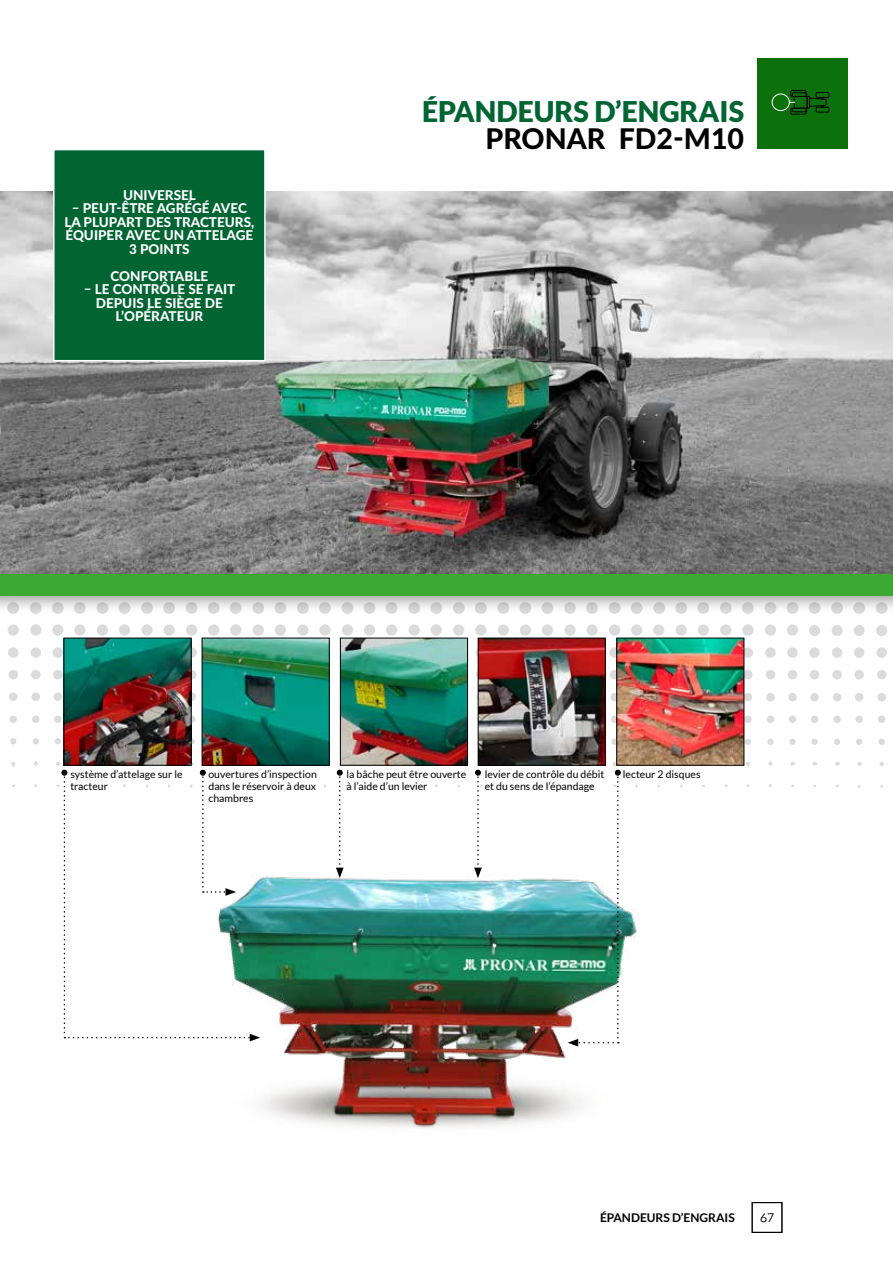
<style>
.page{position:relative;width:893px;height:1263px;background:#fff}
.page>*{position:absolute;margin:0;border:0;box-sizing:border-box;transform-origin:0 0}
.t1{font:900 28.5px "Lato";color:#006533}
.t2{font:800 28.5px "Lato";color:#000}
.t3{font:800 13.5px/13.5px "Lato";color:#fff;text-align:center}
.t4{font:700 12px "Lato";color:#000}
.t5{font:300 12px "Lato";color:#000}
.t6{font:10.5px/12px "Lato";color:#000}
</style>
<div class="page">
<svg style="left:765px;top:624px;width:11px;height:12px"></svg>
<svg style="left:787px;top:624px;width:11px;height:12px"></svg>
<svg style="left:8px;top:624px;width:11px;height:12px"></svg>
<svg style="left:30px;top:624px;width:11px;height:12px"></svg>
<svg style="left:52px;top:624px;width:12px;height:12px"></svg>
<svg style="left:74px;top:624px;width:12px;height:12px"></svg>
<svg style="left:97px;top:624px;width:11px;height:12px"></svg>
<svg style="left:119px;top:624px;width:11px;height:12px"></svg>
<svg style="left:141px;top:624px;width:12px;height:12px"></svg>
<svg style="left:163px;top:624px;width:12px;height:12px"></svg>
<svg style="left:186px;top:624px;width:11px;height:12px"></svg>
<svg style="left:208px;top:624px;width:11px;height:12px"></svg>
<svg style="left:230px;top:624px;width:11px;height:12px"></svg>
<svg style="left:253px;top:624px;width:11px;height:12px"></svg>
<svg style="left:275px;top:624px;width:11px;height:12px"></svg>
<svg style="left:297px;top:624px;width:12px;height:12px"></svg>
<svg style="left:319px;top:624px;width:12px;height:12px"></svg>
<svg style="left:342px;top:624px;width:11px;height:12px"></svg>
<svg style="left:364px;top:624px;width:11px;height:12px"></svg>
<svg style="left:386px;top:624px;width:11px;height:12px"></svg>
<svg style="left:408px;top:624px;width:12px;height:12px"></svg>
<svg style="left:430px;top:624px;width:12px;height:12px"></svg>
<svg style="left:453px;top:624px;width:11px;height:12px"></svg>
<svg style="left:475px;top:624px;width:11px;height:12px"></svg>
<svg style="left:498px;top:624px;width:11px;height:12px"></svg>
<svg style="left:520px;top:624px;width:11px;height:12px"></svg>
<svg style="left:542px;top:624px;width:11px;height:12px"></svg>
<svg style="left:564px;top:624px;width:12px;height:12px"></svg>
<svg style="left:586px;top:624px;width:12px;height:12px"></svg>
<svg style="left:609px;top:624px;width:11px;height:12px"></svg>
<svg style="left:631px;top:624px;width:11px;height:12px"></svg>
<svg style="left:653px;top:624px;width:11px;height:12px"></svg>
<svg style="left:675px;top:624px;width:12px;height:12px"></svg>
<svg style="left:698px;top:624px;width:11px;height:12px"></svg>
<svg style="left:720px;top:624px;width:12px;height:12px"></svg>
<svg style="left:742px;top:624px;width:12px;height:12px"></svg>
<svg style="left:809px;top:625px;width:11px;height:11px"></svg>
<svg style="left:831px;top:625px;width:12px;height:11px"></svg>
<svg style="left:853px;top:625px;width:12px;height:11px"></svg>
<svg style="left:876px;top:625px;width:11px;height:11px"></svg>
<svg style="left:475px;top:647px;width:3px;height:11px"></svg>
<svg style="left:744px;top:647px;width:9px;height:11px"></svg>
<svg style="left:191px;top:647px;width:6px;height:11px"></svg>
<svg style="left:53px;top:647px;width:10px;height:11px"></svg>
<svg style="left:31px;top:647px;width:10px;height:11px"></svg>
<svg style="left:8px;top:647px;width:11px;height:11px"></svg>
<svg style="left:854px;top:647px;width:10px;height:11px"></svg>
<svg style="left:832px;top:647px;width:10px;height:11px"></svg>
<svg style="left:809px;top:647px;width:11px;height:11px"></svg>
<svg style="left:787px;top:647px;width:11px;height:11px"></svg>
<svg style="left:765px;top:647px;width:11px;height:11px"></svg>
<svg style="left:876px;top:647px;width:11px;height:11px"></svg>
<svg style="left:609px;top:647px;width:8px;height:11px"></svg>
<svg style="left:191px;top:670px;width:5px;height:9px"></svg>
<svg style="left:476px;top:670px;width:2px;height:9px"></svg>
<svg style="left:610px;top:670px;width:7px;height:9px"></svg>
<svg style="left:744px;top:670px;width:9px;height:9px"></svg>
<svg style="left:766px;top:670px;width:9px;height:9px"></svg>
<svg style="left:788px;top:670px;width:9px;height:9px"></svg>
<svg style="left:810px;top:670px;width:9px;height:9px"></svg>
<svg style="left:832px;top:670px;width:10px;height:9px"></svg>
<svg style="left:854px;top:670px;width:10px;height:9px"></svg>
<svg style="left:877px;top:670px;width:9px;height:9px"></svg>
<svg style="left:31px;top:670px;width:10px;height:9px"></svg>
<svg style="left:8px;top:670px;width:10px;height:9px"></svg>
<svg style="left:53px;top:670px;width:10px;height:9px"></svg>
<svg style="left:855px;top:693px;width:8px;height:8px"></svg>
<svg style="left:877px;top:693px;width:9px;height:8px"></svg>
<svg style="left:54px;top:692px;width:8px;height:9px"></svg>
<svg style="left:9px;top:692px;width:9px;height:9px"></svg>
<svg style="left:31px;top:692px;width:9px;height:9px"></svg>
<svg style="left:191px;top:692px;width:5px;height:9px"></svg>
<svg style="left:610px;top:693px;width:7px;height:8px"></svg>
<svg style="left:744px;top:693px;width:8px;height:8px"></svg>
<svg style="left:766px;top:693px;width:9px;height:8px"></svg>
<svg style="left:788px;top:693px;width:9px;height:8px"></svg>
<svg style="left:810px;top:693px;width:9px;height:8px"></svg>
<svg style="left:833px;top:693px;width:8px;height:8px"></svg>
<svg style="left:9px;top:715px;width:8px;height:8px"></svg>
<svg style="left:32px;top:715px;width:8px;height:8px"></svg>
<svg style="left:54px;top:715px;width:8px;height:8px"></svg>
<svg style="left:191px;top:715px;width:4px;height:8px"></svg>
<svg style="left:611px;top:715px;width:6px;height:8px"></svg>
<svg style="left:744px;top:715px;width:8px;height:8px"></svg>
<svg style="left:767px;top:715px;width:7px;height:8px"></svg>
<svg style="left:789px;top:715px;width:7px;height:8px"></svg>
<svg style="left:811px;top:715px;width:7px;height:8px"></svg>
<svg style="left:833px;top:715px;width:8px;height:8px"></svg>
<svg style="left:855px;top:715px;width:8px;height:8px"></svg>
<svg style="left:878px;top:715px;width:7px;height:8px"></svg>
<svg style="left:878px;top:739px;width:7px;height:6px"></svg>
<svg style="left:191px;top:738px;width:4px;height:6px"></svg>
<svg style="left:55px;top:738px;width:6px;height:6px"></svg>
<svg style="left:33px;top:738px;width:6px;height:6px"></svg>
<svg style="left:10px;top:738px;width:6px;height:6px"></svg>
<svg style="left:611px;top:739px;width:6px;height:6px"></svg>
<svg style="left:745px;top:739px;width:6px;height:6px"></svg>
<svg style="left:767px;top:739px;width:7px;height:6px"></svg>
<div style="left:789px;top:739px;width:7px;height:6px;background:#dadada;border-radius:50%"></div>
<svg style="left:811px;top:739px;width:7px;height:6px"></svg>
<svg style="left:834px;top:739px;width:6px;height:6px"></svg>
<svg style="left:856px;top:739px;width:6px;height:6px"></svg>
<svg style="left:746px;top:762px;width:4px;height:5px"></svg>
<svg style="left:768px;top:761px;width:5px;height:5px"></svg>
<svg style="left:790px;top:762px;width:6px;height:4px"></svg>
<svg style="left:812px;top:762px;width:6px;height:4px"></svg>
<svg style="left:835px;top:762px;width:5px;height:4px"></svg>
<svg style="left:857px;top:762px;width:5px;height:4px"></svg>
<svg style="left:879px;top:762px;width:5px;height:5px"></svg>
<svg style="left:34px;top:761px;width:4px;height:5px"></svg>
<svg style="left:11px;top:762px;width:4px;height:5px"></svg>
<img style="left:1px;top:191px;width:892px;height:373px">
<img style="left:249px;top:876px;width:389px;height:252px">
<div style="left:752px;top:1202px;width:30px;height:30px;border:1px solid #000"></div>
<svg style="left:336px;top:762px;width:14px;height:116px"></svg>
<svg style="left:474px;top:762px;width:10px;height:116px"></svg>
<img style="left:568px;top:762px;width:53px;height:284px">
<svg style="left:56px;top:762px;width:204px;height:279px"></svg>
<div style="left:0;top:564px;width:893px;height:50px;background:#000;opacity:.4"></div>
<div style="left:0;top:574px;width:893px;height:22px;background:#3aaa35"></div>
<div style="left:757px;top:58px;width:90px;height:91px;background:#0d710b"></div>
<img style="left:480px;top:640px;width:123px;height:123px">
<div style="left:478px;top:638px;width:127px;height:127px;border:1px solid #000"></div>
<img style="left:204px;top:640px;width:123px;height:123px">
<img style="left:342px;top:640px;width:124px;height:123px">
<div style="left:340px;top:638px;width:128px;height:127px;border:1px solid #000"></div>
<img style="left:66px;top:640px;width:123px;height:123px">
<div style="left:64px;top:638px;width:127px;height:127px;border:1px solid #000"></div>
<img style="left:619px;top:640px;width:123px;height:123px">
<div style="left:54px;top:150px;width:211px;height:211px;background:#006533"></div>
<div style="left:53px;top:149px;width:213px;height:212px;border:2px solid #fff"></div>
<div style="left:772px;top:94px;width:18px;height:17px;border:1px solid #fff;border-radius:50%"></div>
<div style="left:816px;top:92px;width:13px;height:6px;border:1px solid #000"></div>
<div style="left:790px;top:90px;width:16px;height:7px;border:1px solid #000"></div>
<div style="left:816px;top:107px;width:13px;height:5px;border:1px solid #000"></div>
<div style="left:790px;top:108px;width:16px;height:6px;border:1px solid #000"></div>
<svg style="left:789px;top:92px;width:37px;height:20px"></svg>
<p class="t3" style="left:123px;top:188px;width:74px">UNIVERSEL</p>
<p class="t3" style="left:64px;top:201px;width:191px">– PEUT-ÊTRE AGRÉGÉ AVEC<br>LA PLUPART DES TRACTEURS,<br>ÉQUIPER AVEC UN ATTELAGE<br>3 POINTS</p>
<p class="t3" style="left:111px;top:269px;width:99px">CONFORTABLE</p>
<p class="t3" style="left:84px;top:282px;width:153px">– LE CONTRÔLE SE FAIT<br>DEPUIS LE SIÈGE DE<br>L’OPÉRATEUR</p>
<h1 class="t1" style="left:422px;top:95px;width:324px">ÉPANDEURS D’ENGRAIS</h1>
<h1 class="t2" style="left:486px;top:117px;width:260px">PRONAR FD2-M10</h1>
<p class="t6" style="left:70px;top:768px;width:114px">système d’attelage sur le tracteur</p>
<p class="t6" style="left:485px;top:768px;width:121px">levier de contrôle du débit et du sens de l’épandage</p>
<p class="t6" style="left:208px;top:768px;width:110px;text-align:justify">ouvertures d’inspection dans le réservoir à deux chambres</p>
<p class="t6" style="left:347px;top:768px;width:121px">la bâche peut être ouverte à l’aide d’un levier</p>
<p class="t6" style="left:623px;top:768px;width:79px">lecteur 2 disques</p>
<p class="t4" style="left:600px;top:1211px;width:136px">ÉPANDEURS D’ENGRAIS</p>
<p class="t5" style="left:760px;top:1211px;width:15px">67</p>
</div>
